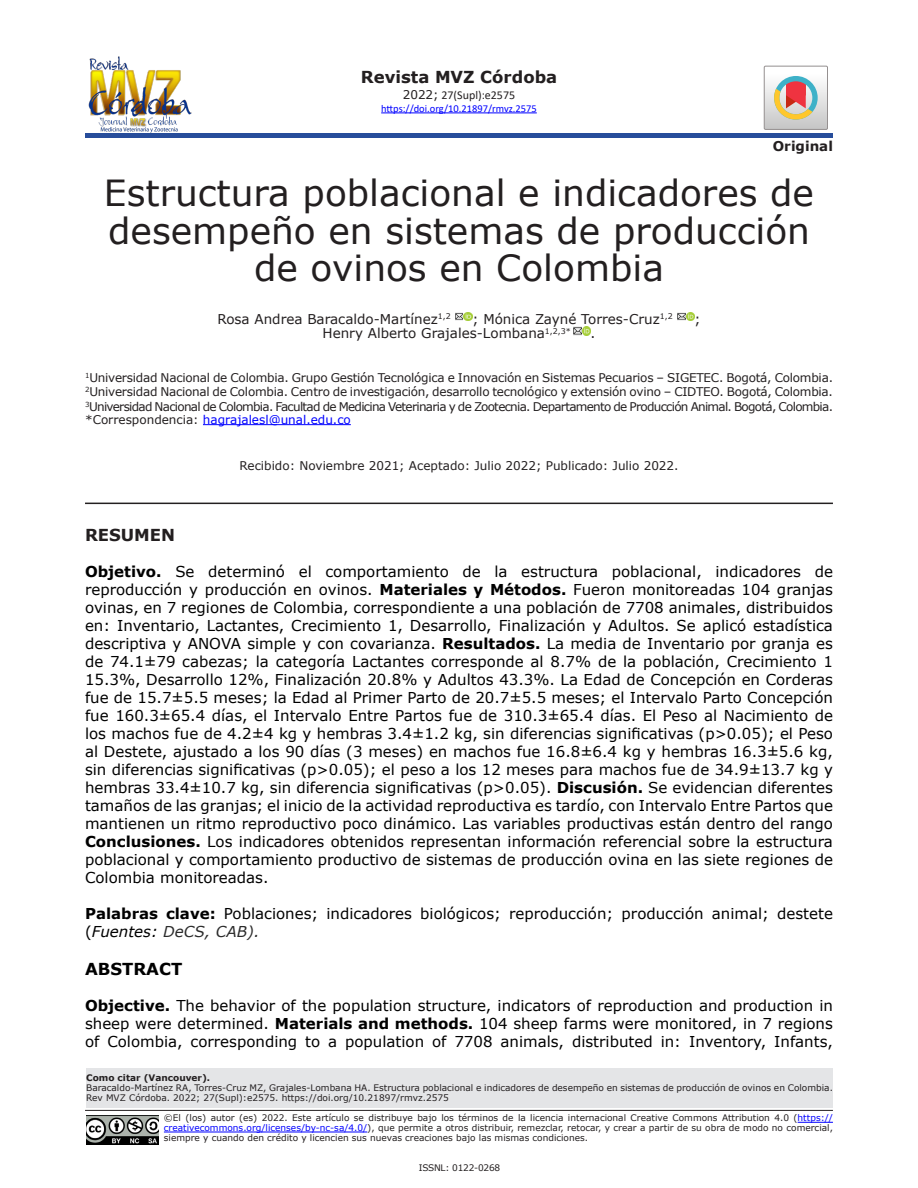
<style>
.page{position:relative;width:918px;height:1188px;background:#fff}
.page>*{position:absolute;margin:0;border:0;box-sizing:border-box;transform-origin:0 0}
.t1{font:36px/37.5px "Verdana";color:#231f20;text-align:center}
.t2{font:700 16.5px "Verdana";color:#231f20}
.List_Paragraph{font:700 16.5px "Verdana";color:#000}
.List_Paragraph-2{font:15px/18px "Verdana";color:#000;text-align:justify}
.t3{font:13.5px "Verdana";color:#231f20}
.t4{font:700 13.5px "Verdana";color:#231f20}
.Recibido{font:12px "Verdana";letter-spacing:-.02em;color:#231f20}
.Recibido-2{font:12px "Verdana";letter-spacing:-.06em;color:#231f20}
.Recibido-3{font:12px "Verdana";color:#231f20}
.t5{font:12px "Verdana";color:#00f}
.t6{font:12px "Calibri";color:#231f20}
.t7{font:10.5px "Calibri";color:#00f}
.t8{font:9px/9.8px "Verdana";color:#231f20}
.t9{font:700 9px "Verdana";color:#231f20}
.t10{font:9px "Verdana";letter-spacing:-.025em;color:#231f20}
.s1{font-family:"Verdana"}
.s2{color:#231f20}
.s3{font-weight:700}
.s4{font-style:italic}
.s5{font-style:italic;color:#2b2b2b}
.s6{color:#00f}
</style>
<div class="page">
<hr style="left:85px;top:134px;width:748px;height:4px;background:#274d9b">
<hr style="left:381px;top:113px;width:156px;height:1px;background:#00f">
<img style="left:85px;top:56px;width:110px;height:78px">
<svg style="left:764px;top:66px;width:64px;height:63px"></svg>
<hr style="left:85px;top:1110px;width:748px;height:1px;background:#231f20">
<div style="left:86px;top:1068px;width:747px;height:39px;background:#e4e5e7"></div>
<hr style="left:798px;top:1122px;width:35px;height:1px;background:#00f">
<hr style="left:164px;top:1132px;width:203px;height:1px;background:#00f">
<img style="left:86px;top:1116px;width:73px;height:29px">
<hr style="left:203px;top:424px;width:148px;height:1px;background:#00f">
<svg style="left:455px;top:312px;width:17px;height:9px"></svg>
<svg style="left:678px;top:312px;width:17px;height:9px"></svg>
<svg style="left:573px;top:327px;width:18px;height:8px"></svg>
<hr style="left:85px;top:503px;width:748px;height:1px;background:#231f20">
<p class="t2" style="left:361px;top:65px;width:198px">Revista MVZ Córdoba</p>
<p class="t6" style="left:403px;top:87px;width:114px"><span class="s1">2022;</span> 27(Supl):e2575</p>
<p class="t7" style="left:381px;top:101px;width:157px">https://doi.org/10.21897/rmvz.2575</p>
<p class="t4" style="left:773px;top:137px;width:62px">Original</p>
<p class="t1" style="left:104px;top:174px;width:712px">Estructura poblacional e indicadores de desempeño en sistemas de producción de ovinos en Colombia</p>
<p class="t3" style="left:217px;top:310px;width:235px">Rosa Andrea Baracaldo-Martínez<sup>1,2</sup></p>
<p class="t3" style="left:472px;top:310px;width:202px">; Mónica Zayné Torres-Cruz<sup>1,2</sup></p>
<p class="t3" style="left:695px;top:310px;width:8px">;</p>
<p class="t3" style="left:323px;top:324px;width:250px">Henry Alberto Grajales-Lombana<sup>1,2,3*</sup></p>
<p class="t3" style="left:591px;top:324px;width:6px">.</p>
<p class="Recibido" style="left:85px;top:369px;width:749px"><sup>1</sup>Universidad Nacional de Colombia. Grupo Gestión Tecnológica e Innovación en Sistemas Pecuarios – SIGETEC. Bogotá, Colombia.</p>
<p class="Recibido" style="left:85px;top:384px;width:749px"><sup>2</sup>Universidad Nacional de Colombia. Centro de investigación, desarrollo tecnológico y extensión ovino – CIDTEO. Bogotá, Colombia.</p>
<p class="Recibido-2" style="left:85px;top:398px;width:750px"><sup>3</sup>Universidad Nacional de Colombia. Facultad de Medicina Veterinaria y de Zootecnia. Departamento de Producción Animal. Bogotá, Colombia.</p>
<p class="t5" style="left:85px;top:411px;width:267px"><span class="s2">*Correspondencia:</span> hagrajalesl@unal.edu.co</p>
<p class="Recibido-3" style="left:239px;top:458px;width:441px">Recibido: Noviembre 2021; Aceptado: Julio 2022; Publicado: Julio 2022.</p>
<p class="t2" style="left:85px;top:523px;width:92px">RESUMEN</p>
<p class="List_Paragraph-2" style="left:85px;top:563px;width:749px"><span class="s3">Objetivo.</span> Se determinó el comportamiento de la estructura poblacional, indicadores de reproducción y producción en ovinos. <span class="s3">Materiales y Métodos.</span> Fueron monitoreadas 104 granjas ovinas, en 7 regiones de Colombia, correspondiente a una población de 7708 animales, distribuidos en: Inventario, Lactantes, Crecimiento 1, Desarrollo, Finalización y Adultos. Se aplicó estadística descriptiva y ANOVA simple y con covarianza. <span class="s3">Resultados.</span> La media de Inventario por granja es de 74.1±79 cabezas; la categoría Lactantes corresponde al 8.7% de la población, Crecimiento 1<br>15.3%, Desarrollo 12%, Finalización 20.8% y Adultos 43.3%. La Edad de Concepción en Corderas fue de 15.7±5.5 meses; la Edad al Primer Parto de 20.7±5.5 meses; el Intervalo Parto Concepción fue 160.3±65.4 días, el Intervalo Entre Partos fue de 310.3±65.4 días. El Peso al Nacimiento de los machos fue de 4.2±4 kg y hembras 3.4±1.2 kg, sin diferencias significativas (p&gt;0.05); el Peso al Destete, ajustado a los 90 días (3 meses) en machos fue 16.8±6.4 kg y hembras 16.3±5.6 kg, sin diferencias significativas (p&gt;0.05); el peso a los 12 meses para machos fue de 34.9±13.7 kg y hembras 33.4±10.7 kg, sin diferencia significativas (p&gt;0.05). <span class="s3">Discusión.</span> Se evidencian diferentes tamaños de las granjas; el inicio de la actividad reproductiva es tardío, con Intervalo Entre Partos que mantienen un ritmo reproductivo poco dinámico. Las variables productivas están dentro del rango <span class="s3">Conclusiones.</span> Los indicadores obtenidos representan información referencial sobre la estructura poblacional y comportamiento productivo de sistemas de producción ovina en las siete regiones de Colombia monitoreadas.</p>
<p class="List_Paragraph-2" style="left:85px;top:905px;width:749px"><span class="s3">Palabras clave:</span> Poblaciones; indicadores biológicos; reproducción; producción animal; destete (<span class="s4">Fuentes:</span> <span class="s5">DeCS, CAB).</span></p>
<p class="List_Paragraph" style="left:85px;top:957px;width:99px">ABSTRACT</p>
<p class="List_Paragraph-2" style="left:85px;top:996px;width:749px"><span class="s3">Objective.</span> The behavior of the population structure, indicators of reproduction and production in sheep were determined. <span class="s3">Materials and methods.</span> 104 sheep farms were monitored, in 7 regions of Colombia, corresponding to a population of 7708 animals, distributed in: Inventory, Infants,</p>
<p class="t9" style="left:86px;top:1072px;width:126px">Como citar (Vancouver).</p>
<p class="t8" style="left:86px;top:1083px;width:748px">Baracaldo-Martínez RA, Torres-Cruz MZ, Grajales-Lombana HA. Estructura poblacional e indicadores de desempeño en sistemas de producción de ovinos en Colombia.<br>Rev MVZ Córdoba. 2022; 27(Supl):e2575. https://doi.org/10.21897/rmvz.2575</p>
<p class="t8" style="left:164px;top:1113px;width:671px;text-align:justify">©El (los) autor (es) 2022. Este artículo se distribuye bajo los términos de la licencia internacional Creative Commons Attribution 4.0 (<span class="s6">https:// creativecommons.org/licenses/by-nc-sa/4.0/</span>), que permite a otros distribuir, remezclar, retocar, y crear a partir de su obra de modo no comercial, siempre y cuando den crédito y licencien sus nuevas creaciones bajo las mismas condiciones.</p>
<p class="t10" style="left:419px;top:1161px;width:83px">ISSNL: 0122-0268</p>
</div>
